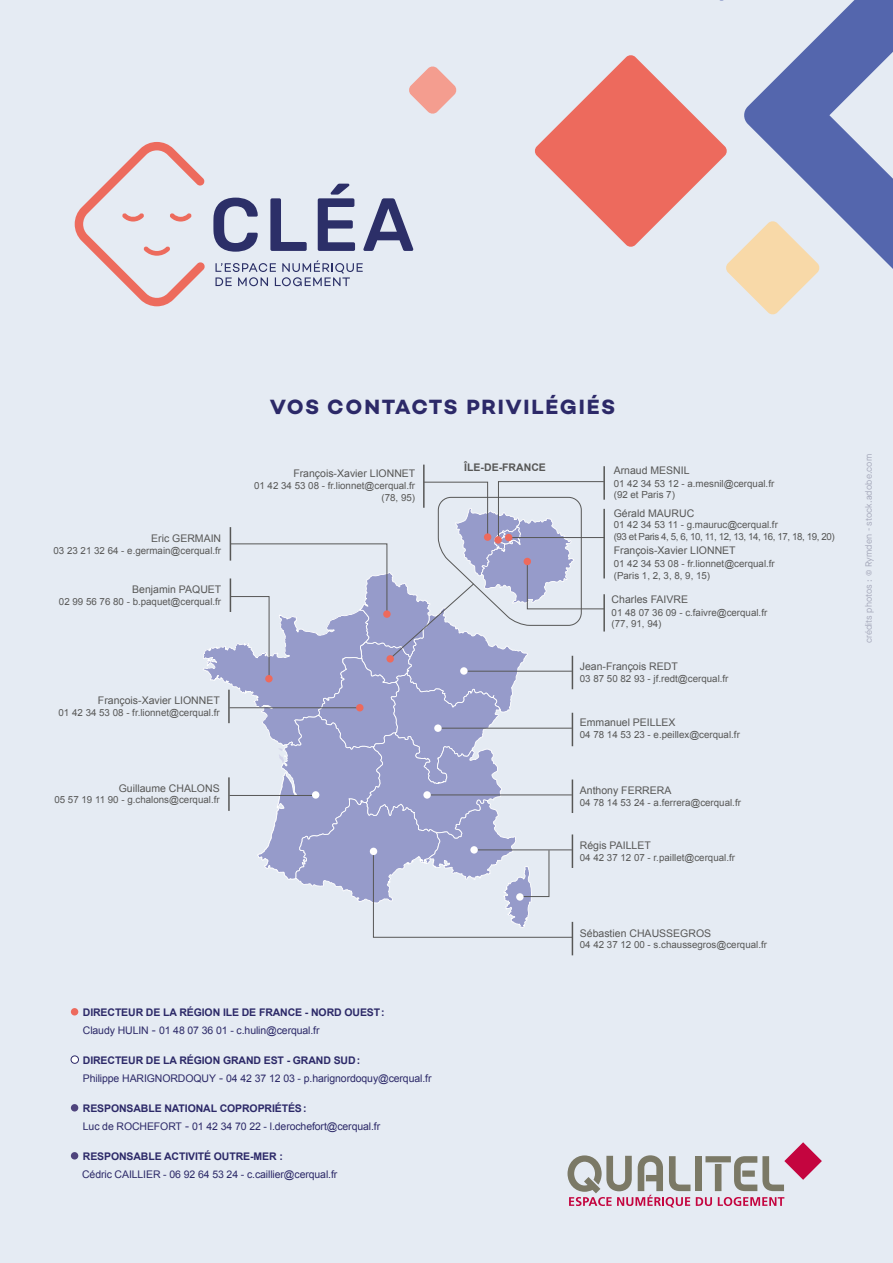
<style>
.page{position:relative;width:893px;height:1263px;background:#e5ebf3}
.page>*{position:absolute;margin:0;border:0;box-sizing:border-box;transform-origin:0 0}
.t1{font:700 21px "Campton";letter-spacing:.075em;color:#2c2968}
.t2{font:10.5px/18px "Arial";letter-spacing:-.01em;color:#2c2968}
.t3{font:10.5px "Arial";color:#575756}
.t4{font:700 10.5px/18px "Arial";letter-spacing:-.01em;color:#2c2968}
.t5{font:700 10.5px "Arial";color:#575756}
.t6{font:9.75px/11.7px "Arial";color:#575756}
.t7{font:9.75px/11.7px "Arial";letter-spacing:-.04em;color:#575756}
.t8{font:9px "Maison Neue";letter-spacing:.01em;color:#a6a9bb}
.s1{font-weight:400}
.s2{font-weight:400;font-size:12px}
.s3{font-weight:700}
.s4{font-size:12px}
</style>
<div class="page">
<svg style="left:799px;top:0;width:94px;height:269px;fill:#5466ad"></svg>
<svg style="left:535px;top:55px;width:285px;height:260px"></svg>
<svg style="left:409px;top:66px;width:48px;height:48px"></svg>
<svg style="left:75px;top:142px;width:130px;height:164px"></svg>
<svg style="left:213px;top:198px;width:45px;height:54px"></svg>
<svg style="left:270px;top:198px;width:37px;height:53px"></svg>
<svg style="left:318px;top:184px;width:37px;height:67px"></svg>
<svg style="left:363px;top:198px;width:50px;height:53px"></svg>
<svg style="left:215px;top:260px;width:148px;height:26px"></svg>
<div style="left:695px;top:1156px;width:6px;height:35px;background:#7b7966"></div>
<svg style="left:705px;top:1142px;width:117px;height:49px"></svg>
<svg style="left:567px;top:1155px;width:123px;height:52px"></svg>
<svg style="left:696px;top:1197px;width:16px;height:9px"></svg>
<svg style="left:718px;top:1197px;width:66px;height:9px"></svg>
<div style="left:71px;top:1008px;width:7px;height:7px;background:#ed6a5d;border-radius:50%"></div>
<div style="left:71px;top:1056px;width:7px;height:7px;background:#fff;border-radius:50%"></div>
<div style="left:71px;top:1056px;width:8px;height:7px;border:1px solid #2c2968;border-radius:50%"></div>
<div style="left:71px;top:1104px;width:7px;height:7px;background:#4f447d;border-radius:50%"></div>
<div style="left:71px;top:1152px;width:7px;height:7px;background:#4f447d;border-radius:50%"></div>
<hr style="left:572px;top:922px;width:1px;height:33px;background:#575756">
<hr style="left:423px;top:465px;width:2px;height:43px;background:#575756">
<hr style="left:603px;top:466px;width:2px;height:34px;background:#575756">
<svg style="left:203px;top:481px;width:402px;height:457px"></svg>
<div style="left:516px;top:893px;width:8px;height:8px;background:#fff;border-radius:50%"></div>
<div style="left:494px;top:536px;width:8px;height:8px;background:#ed6a5d;border-radius:50%"></div>
<h1 class="t1" style="left:270px;top:393px;width:347px">VOS CONTACTS PRIVILÉGIÉS</h1>
<p class="t3" style="left:151px;top:531px;width:72px">Eric GERMAIN</p>
<p class="t6" style="left:54px;top:544px;width:169px">03 23 21 32 64 - e.germain@cerqual.fr</p>
<p class="t3" style="left:132px;top:583px;width:91px">Benjamin PAQUET</p>
<p class="t6" style="left:59px;top:596px;width:164px">02 99 56 76 80 - b.paquet@cerqual.fr</p>
<p class="t3" style="left:293px;top:467px;width:123px">François-Xavier LIONNET</p>
<p class="t6" style="left:254px;top:480px;width:163px;text-align:right">01 42 34 53 08 - fr.lionnet@cerqual.fr (78, 95)</p>
<p class="t3" style="left:98px;top:694px;width:123px">François-Xavier LIONNET</p>
<p class="t6" style="left:59px;top:707px;width:163px">01 42 34 53 08 - fr.lionnet@cerqual.fr</p>
<p class="t3" style="left:119px;top:781px;width:102px">Guillaume CHALONS</p>
<p class="t6" style="left:54px;top:794px;width:167px">05 57 19 11 90 - g.chalons@cerqual.fr</p>
<p class="t5" style="left:464px;top:460px;width:83px">ÎLE-DE-FRANCE</p>
<p class="t4" style="left:83px;top:1003px;width:303px">DIRECTEUR DE LA RÉGION ILE DE FRANCE - NORD OUEST:<br><span class="s1">Claudy HULIN</span> <span class="s2">-</span> <span class="s1">01 48 07 36 01 - c.hulin@cerqual.fr</span></p>
<p class="t2" style="left:83px;top:1051px;width:350px"><span class="s3">DIRECTEUR DE LA RÉGION GRAND EST - GRAND SUD:<br></span>Philippe HARIGNORDOQUY <span class="s4">-</span> 04 42 37 12 03 - p.harignordoquy@cerqual.fr</p>
<p class="t2" style="left:83px;top:1099px;width:299px"><span class="s3">RESPONSABLE NATIONAL COPROPRIÉTÉS:<br></span>Luc de ROCHEFORT <span class="s4">-</span> 01 42 34 70 22 - l.derochefort@cerqual.fr</p>
<p class="t4" style="left:83px;top:1147px;width:201px">RESPONSABLE ACTIVITÉ OUTRE-MER :</p>
<p class="t2" style="left:82px;top:1165px;width:257px">Cédric CAILLIER - 06 92 64 53 24 - c.caillier@cerqual.fr</p>
<p class="t3" style="left:614px;top:463px;width:77px">Arnaud MESNIL</p>
<p class="t6" style="left:614px;top:477px;width:162px">01 42 34 53 12 - a.mesnil@cerqual.fr (92 et Paris 7)</p>
<p class="t3" style="left:614px;top:506px;width:82px">Gérald MAURUC</p>
<p class="t7" style="left:614px;top:519px;width:223px">01 42 34 53 11 - g.mauruc@cerqual.fr<br>(93 et Paris 4, 5, 6, 10, 11, 12, 13, 14, 16, 17, 18, 19, 20)</p>
<p class="t3" style="left:614px;top:543px;width:123px">François-Xavier LIONNET</p>
<p class="t6" style="left:614px;top:557px;width:163px;line-height:12.6px">01 42 34 53 08 - fr.lionnet@cerqual.fr (Paris 1, 2, 3, 8, 9, 15)</p>
<p class="t3" style="left:612px;top:593px;width:78px">Charles FAIVRE</p>
<p class="t6" style="left:612px;top:607px;width:157px">01 48 07 36 09 - c.faivre@cerqual.fr (77, 91, 94)</p>
<p class="t3" style="left:580px;top:660px;width:100px">Jean-François REDT</p>
<p class="t6" style="left:580px;top:673px;width:150px">03 87 50 82 93 - jf.redt@cerqual.fr</p>
<p class="t3" style="left:580px;top:715px;width:97px">Emmanuel PEILLEX</p>
<p class="t6" style="left:580px;top:729px;width:162px">04 78 14 53 23 - e.peillex@cerqual.fr</p>
<p class="t3" style="left:580px;top:784px;width:93px">Anthony FERRERA</p>
<p class="t6" style="left:580px;top:797px;width:163px">04 78 14 53 24 - a.ferrera@cerqual.fr</p>
<p class="t3" style="left:580px;top:839px;width:73px">Régis PAILLET</p>
<p class="t6" style="left:580px;top:852px;width:157px">04 42 37 12 07 - r.paillet@cerqual.fr</p>
<p class="t3" style="left:580px;top:926px;width:133px">Sébastien CHAUSSEGROS</p>
<p class="t6" style="left:580px;top:939px;width:189px">04 42 37 12 00 - s.chaussegros@cerqual.fr</p>
<p class="t8" style="left:863px;top:643px;width:191px;rotate:-90deg">crédits photos : © Rymden - stock.adobe.com</p>
</div>
